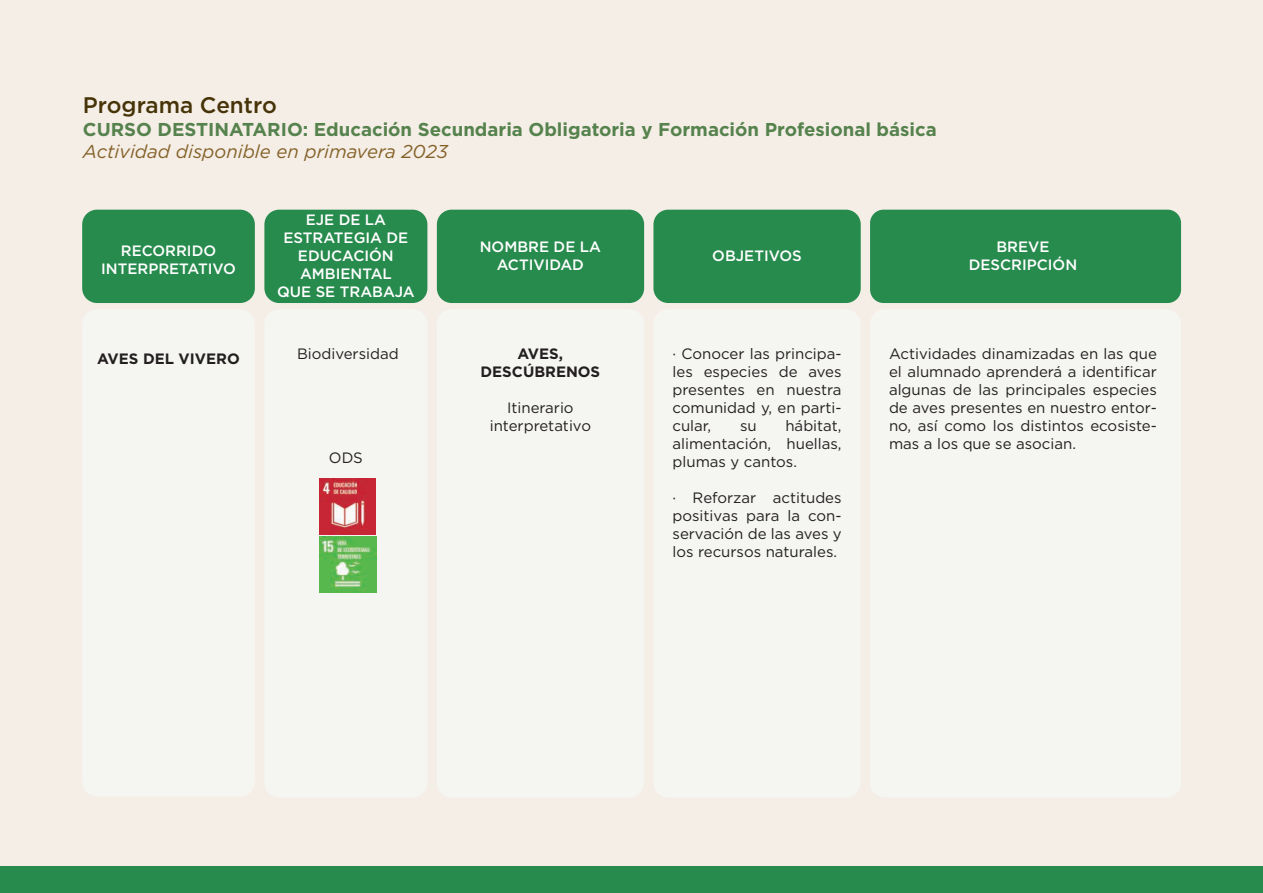
<style>
.page{position:relative;width:1263px;height:893px;background:#fff}
.page>*{position:absolute;margin:0;border:0;box-sizing:border-box;transform-origin:0 0}
.t1{font:500 22.5px "Gotham";color:#463307}
.t2{font:700 18.6px "Gotham";color:#55824d}
.t3{font:italic 18.6px "Gotham";color:#846229}
.t4{font:15px/18px "Gotham";color:#231f20;text-align:justify}
.t5{font:500 15px/18px "Gotham";color:#fff;text-align:center}
.t6{font:700 15px/18px "Gotham";color:#231f20;text-align:center}
</style>
<div class="page">
<div style="left:0;top:0;width:1262px;height:893px;background:#f5eee6"></div>
<div style="left:82px;top:210px;width:173px;height:93px;background:#278b4d;border-radius:15px"></div>
<div style="left:264px;top:210px;width:163px;height:93px;background:#278b4d;border-radius:15px"></div>
<div style="left:437px;top:210px;width:207px;height:93px;background:#278b4d;border-radius:15px"></div>
<div style="left:653px;top:210px;width:208px;height:93px;background:#278b4d;border-radius:15px"></div>
<div style="left:870px;top:210px;width:311px;height:93px;background:#278b4d;border-radius:13px"></div>
<div style="left:82px;top:309px;width:173px;height:487px;background:#f5f5f2;border-radius:15px"></div>
<div style="left:264px;top:309px;width:163px;height:488px;background:#f5f5f2;border-radius:15px"></div>
<div style="left:437px;top:309px;width:207px;height:488px;background:#f5f5f2;border-radius:15px"></div>
<div style="left:653px;top:309px;width:208px;height:488px;background:#f5f5f2;border-radius:15px"></div>
<div style="left:870px;top:309px;width:311px;height:488px;background:#f5f5f2;border-radius:15px"></div>
<div style="left:0;top:866px;width:1262px;height:27px;background:#278b4d"></div>
<img style="left:320px;top:478px;width:55px;height:56px">
<img style="left:320px;top:536px;width:56px;height:57px">
<h1 class="t1" style="left:83px;top:91px;width:195px">Programa Centro</h1>
<p class="t2" style="left:83px;top:117px;width:855px">CURSO DESTINATARIO: Educación Secundaria Obligatoria y Formación Profesional básica</p>
<p class="t3" style="left:83px;top:141px;width:367px">Actividad disponible en primavera 2023</p>
<p class="t5" style="left:101px;top:241px;width:136px">RECORRIDO<br>INTERPRETATIVO</p>
<p class="t5" style="left:277px;top:210px;width:139px">EJE DE LA<br>ESTRATEGIA DE<br>EDUCACIÓN<br>AMBIENTAL<br>QUE SE TRABAJA</p>
<p class="t5" style="left:480px;top:237px;width:123px">NOMBRE DE LA<br>ACTIVIDAD</p>
<p class="t5" style="left:712px;top:246px;width:91px">OBJETIVOS</p>
<p class="t5" style="left:969px;top:237px;width:110px">BREVE<br>DESCRIPCIÓN</p>
<p class="t6" style="left:97px;top:350px;width:144px">AVES DEL VIVERO</p>
<p class="t4" style="left:297px;top:345px;width:103px">Biodiversidad</p>
<p class="t6" style="left:480px;top:345px;width:121px">AVES,<br>DESCÚBRENOS</p>
<p class="t4" style="left:490px;top:399px;width:103px;text-align:center">Itinerario interpretativo</p>
<p class="t4" style="left:329px;top:448px;width:35px">ODS</p>
<p class="t4" style="left:672px;top:345px;width:171px">· Conocer las principa&shy;les especies de aves presentes en nuestra comunidad y, en parti&shy;cular,</p>
<p class="t4" style="left:672px;top:417px;width:171px;text-indent:113px">hábitat, alimentación, huellas, plumas y cantos.</p>
<p class="t4" style="left:672px;top:489px;width:171px">· Reforzar actitudes positivas para la con&shy;servación de las aves y los recursos naturales.</p>
<p class="t4" style="left:740px;top:417px;width:18px">su</p>
<p class="t4" style="left:889px;top:345px;width:269px">Actividades dinamizadas en las que el alumnado aprenderá a identificar algunas de las principales especies de aves presentes en nuestro entor&shy;no, así como los distintos ecosiste&shy;mas a los que se asocian.</p>
</div>
